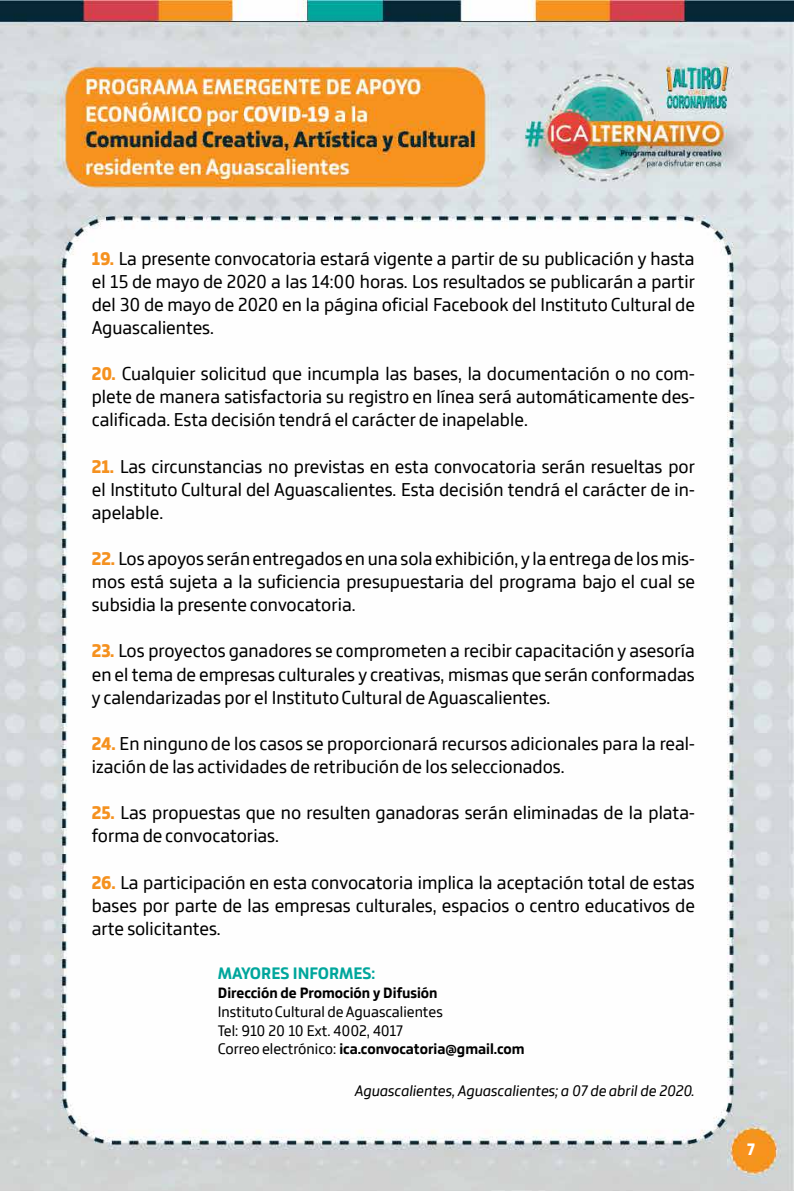
<style>
.page{position:relative;width:794px;height:1191px;background:#fff}
.page>*{position:absolute;margin:0;border:0;box-sizing:border-box;transform-origin:0 0}
.t1{font:19.25px/23.1px "Bronkoh";color:#000;text-align:justify}
.t2{font:800 17.5px "Bronkoh";color:#00a69c}
.t3{font:800 17.5px "Bronkoh";color:#fff}
.t4{font:15.75px/18.9px "Bronkoh";color:#000}
.t5{font:italic 15.75px "Bronkoh";color:#000}
.t6{font:800 15.75px "Bronkoh";color:#000}
.s1{font-weight:800;color:#f5911f}
.s2{font-weight:800}
</style>
<div class="page">
<img style="left:0;top:0;width:794px;height:1191px">
<p class="t1" style="left:92px;top:247px;width:605px"><span class="s1">19.</span> La presente convocatoria estará vigente a partir de su publicación y hasta el 15 de mayo de 2020 a las 14:00 horas. Los resultados se publicarán a partir del 30 de mayo de 2020 en la página oficial Facebook del Instituto Cultural de Aguascalientes.</p>
<p class="t1" style="left:92px;top:363px;width:604px"><span class="s1">20.</span> Cualquier solicitud que incumpla las bases, la documentación o no com&shy;plete de manera satisfactoria su registro en línea será automáticamente des&shy;calificada. Esta decisión tendrá el carácter de inapelable.</p>
<p class="t1" style="left:92px;top:455px;width:605px"><span class="s1">21.</span> Las circunstancias no previstas en esta convocatoria serán resueltas por el Instituto Cultural del Aguascalientes. Esta decisión tendrá el carácter de in&shy;apelable.</p>
<p class="t1" style="left:92px;top:548px;width:605px"><span class="s1">22.</span> Los apoyos serán entregados en una sola exhibición, y la entrega de los mis&shy;mos está sujeta a la suficiencia presupuestaria del programa bajo el cual se subsidia la presente convocatoria.</p>
<p class="t1" style="left:92px;top:640px;width:604px"><span class="s1">23.</span> Los proyectos ganadores se comprometen a recibir capacitación y asesoría en el tema de empresas culturales y creativas, mismas que serán conformadas y calendarizadas por el Instituto Cultural de Aguascalientes.</p>
<p class="t1" style="left:92px;top:732px;width:604px"><span class="s1">24.</span> En ninguno de los casos se proporcionará recursos adicionales para la real&shy;ización de las actividades de retribución de los seleccionados.</p>
<p class="t1" style="left:92px;top:802px;width:604px"><span class="s1">25.</span> Las propuestas que no resulten ganadoras serán eliminadas de la plata&shy;forma de convocatorias.</p>
<p class="t1" style="left:92px;top:871px;width:605px"><span class="s1">26.</span> La participación en esta convocatoria implica la aceptación total de estas bases por parte de las empresas culturales, espacios o centro educativos de arte solicitantes.</p>
<p class="t2" style="left:218px;top:963px;width:159px">MAYORES INFORMES:</p>
<p class="t6" style="left:218px;top:983px;width:221px">Dirección de Promoción y Difusión</p>
<p class="t4" style="left:218px;top:1002px;width:308px">Instituto Cultural de Aguascalientes<br>Tel: 910 20 10 Ext. 4002, 4017<br>Correo electrónico: <span class="s2">ica.convocatoria@gmail.com</span></p>
<p class="t5" style="left:355px;top:1082px;width:341px">Aguascalientes, Aguascalientes; a 07 de abril de 2020.</p>
<p class="t3" style="left:747px;top:1139px;width:9px">7</p>
</div>
